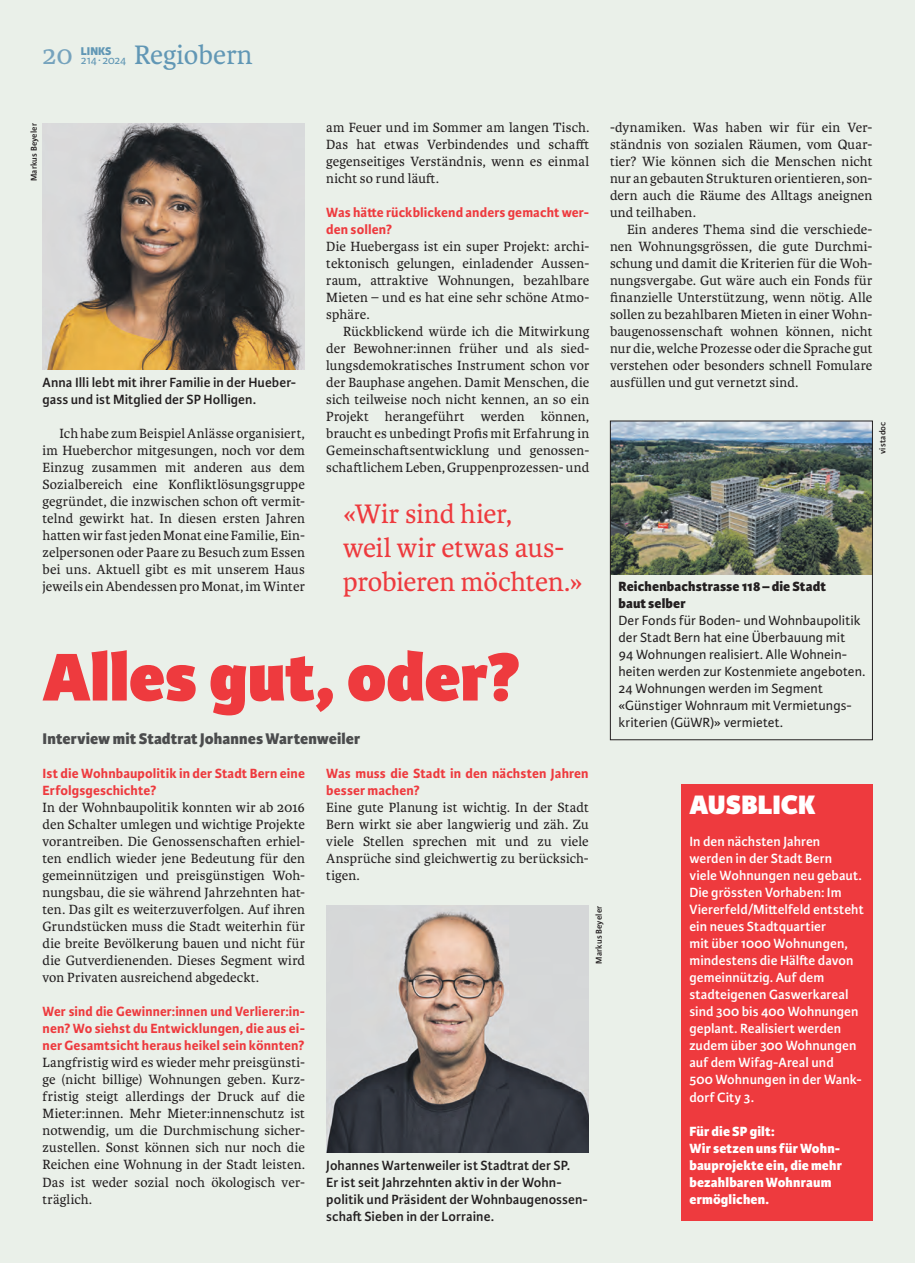
<style>
.page{position:relative;width:915px;height:1263px;background:#fff}
.page>*{position:absolute;margin:0;border:0;box-sizing:border-box;transform-origin:0 0}
.t1{font:800 72px "Karmina Sans";color:#ee3a3e}
.t2{font:28.5px/34px "Karmina";letter-spacing:-.005em;color:#ee3a3e}
.t3{font:28.5px "Karmina";color:#6197b5}
.t4{font:800 28.5px "Karmina Sans";letter-spacing:.005em;color:#fff}
.t5{font:28.5px "Karmina";color:#76a3bd}
.t6{font:800 16.5px "Karmina Sans";letter-spacing:.005em;color:#4b4c4d}
.t7{font:14.25px/17px "Karmina";letter-spacing:.01em;color:#231f20;text-align:justify}
.t8{font:600 14.25px/17px "Karmina Sans";letter-spacing:.005em;color:#fff}
.t9{font:700 14.25px/17px "Karmina Sans";letter-spacing:.01em;color:#ee3a3e}
.t10{font:14.25px/17px "Karmina Sans";letter-spacing:.005em;color:#231f20}
.t11{font:600 14.25px/17px "Karmina Sans";letter-spacing:.005em;color:#231f20}
.t12{font:800 14.25px/17px "Karmina Sans";letter-spacing:.01em;color:#fff}
.t13{font:800 14.25px/17px "Karmina Sans";letter-spacing:.01em;color:#231f20}
.t14{font:12px "Karmina Sans";letter-spacing:-.02em;color:#6197b5}
.t15{font:800 12px "Karmina Sans";color:#6197b5}
.t16{font:600 9px "Karmina Sans";letter-spacing:.02em;color:#231f20}
</style>
<div class="page">
<div style="left:0;top:0;width:914px;height:1263px;background:#eaf0e9"></div>
<div style="left:680px;top:784px;width:192px;height:436px;background:#ee3a3e"></div>
<img style="left:326px;top:906px;width:262px;height:246px">
<img style="left:43px;top:123px;width:262px;height:247px">
<img style="left:611px;top:423px;width:259px;height:151px">
<div style="left:609px;top:421px;width:263px;height:319px;border:1px solid #231f20"></div>
<h2 class="t5" style="left:43px;top:39px;width:31px">20</h2>
<p class="t15" style="left:81px;top:44px;width:32px">LINKS</p>
<p class="t14" style="left:81px;top:53px;width:47px">214∙ 2024</p>
<h2 class="t3" style="left:134px;top:39px;width:120px">Regiobern</h2>
<p class="t16" style="left:29px;top:181px;width:59px;rotate:-90deg">Markus Beyeler</p>
<p class="t11" style="left:43px;top:374px;width:255px">Anna Illi lebt mit ihrer Familie in der Hueber&shy;gass und ist Mitglied der SP Holligen.</p>
<p class="t7" style="left:43px;top:425px;width:264px;text-indent:17px">Ich habe zum Beispiel Anlässe organisiert, im Hueberchor mitgesungen, noch vor dem Einzug zusammen mit anderen aus dem Sozialbereich eine Konfliktlösungsgruppe gegründet, die inzwischen schon oft vermit&shy;telnd gewirkt hat. In diesen ersten Jahren hatten wir fast jeden Monat eine Familie, Ein&shy;zelpersonen oder Paare zu Besuch zum Essen bei uns. Aktuell gibt es mit unserem Haus jeweils ein Abendessen pro Monat, im Winter</p>
<p class="t7" style="left:326px;top:119px;width:264px">am Feuer und im Sommer am langen Tisch.<br>Das hat etwas Verbindendes und schafft gegenseitiges Verständnis, wenn es einmal nicht so rund läuft.</p>
<p class="t9" style="left:326px;top:204px;width:264px">Was hätte rückblickend anders gemacht wer&shy;den sollen?</p>
<p class="t7" style="left:326px;top:238px;width:264px">Die Huebergass ist ein super Projekt: archi&shy;tektonisch gelungen, einladender Aussen&shy;raum, attraktive Wohnungen, bezahlbare Mieten – und es hat eine sehr schöne Atmo&shy;sphäre.</p>
<p class="t7" style="left:326px;top:323px;width:264px;text-indent:17px">Rückblickend würde ich die Mitwirkung der Bewohner:innen früher und als sied&shy;lungsdemokratisches Instrument schon vor der Bauphase angehen. Damit Menschen, die sich teilweise noch nicht kennen, an so ein Projekt herangeführt werden können, braucht es unbedingt Profis mit Erfahrung in Gemeinschaftsentwicklung und genossen&shy;schaftlichem Leben, Gruppenprozessen- und</p>
<h2 class="t2" style="left:343px;top:497px;width:241px">«Wir sind hier,<br>weil wir etwas aus&shy;probieren möchten.»</h2>
<h1 class="t1" style="left:43px;top:634px;width:479px">Alles gut, oder?</h1>
<p class="t7" style="left:609px;top:119px;width:264px">-dynamiken. Was haben wir für ein Ver&shy;ständnis von sozialen Räumen, vom Quar&shy;tier? Wie können sich die Menschen nicht nur an gebauten Strukturen orientieren, son&shy;dern auch die Räume des Alltags aneignen und teilhaben.</p>
<p class="t7" style="left:609px;top:221px;width:264px;text-indent:17px">Ein anderes Thema sind die verschiede&shy;nen Wohnungsgrössen, die gute Durchmi&shy;schung und damit die Kriterien für die Woh&shy;nungsvergabe. Gut wäre auch ein Fonds für finanzielle Unterstützung, wenn nötig. Alle sollen zu bezahlbaren Mieten in einer Wohn&shy;baugenossenschaft wohnen können, nicht nur die, welche Prozesse oder die Sprache gut verstehen oder besonders schnell Fomulare ausfüllen und gut vernetzt sind.</p>
<p class="t16" style="left:877px;top:454px;width:34px;rotate:-90deg">vistadoc</p>
<p class="t13" style="left:618px;top:578px;width:209px">Reichenbachstrasse 118 – die Stadt baut selber</p>
<p class="t10" style="left:618px;top:612px;width:248px">Der Fonds für Boden- und Wohnbaupolitik der Stadt Bern hat eine Überbauung mit<br>94 Wohnungen realisiert. Alle Wohnein&shy;heiten werden zur Kostenmiete angeboten.<br>24 Wohnungen werden im Segment «Günstiger Wohnraum mit Vermietungs&shy;kriterien (GüWR)» vermietet.</p>
<p class="t6" style="left:43px;top:729px;width:319px">Interview mit Stadtrat Johannes Wartenweiler</p>
<p class="t9" style="left:326px;top:765px;width:264px">Was muss die Stadt in den nächsten Jahren besser machen?</p>
<p class="t7" style="left:326px;top:799px;width:264px">Eine gute Planung ist wichtig. In der Stadt Bern wirkt sie aber langwierig und zäh. Zu viele Stellen sprechen mit und zu viele Ansprüche sind gleichwertig zu berücksich&shy;tigen.</p>
<p class="t9" style="left:43px;top:765px;width:264px">Ist die Wohnbaupolitik in der Stadt Bern eine<br>Erfolgsgeschichte?</p>
<p class="t7" style="left:43px;top:799px;width:264px">In der Wohnbaupolitik konnten wir ab 2016 den Schalter umlegen und wichtige Projekte vorantreiben. Die Genossenschaften erhiel&shy;ten endlich wieder jene Bedeutung für den gemeinnützigen und preisgünstigen Woh&shy;nungsbau, die sie während Jahrzehnten hat&shy;ten. Das gilt es weiterzuverfolgen. Auf ihren Grundstücken muss die Stadt weiterhin für die breite Bevölkerung bauen und nicht für die Gutverdienenden. Dieses Segment wird von Privaten ausreichend abgedeckt.</p>
<p class="t9" style="left:43px;top:1003px;width:264px;text-align:justify">Wer sind die Gewinner:innen und Verlierer:in&shy;nen? Wo siehst du Entwicklungen, die aus ei&shy;ner Gesamtsicht heraus heikel sein könnten?</p>
<p class="t7" style="left:43px;top:1054px;width:264px">Langfristig wird es wieder mehr preisgünsti&shy;ge (nicht billige) Wohnungen geben. Kurz&shy;fristig steigt allerdings der Druck auf die Mieter:innen. Mehr Mieter:innenschutz ist notwendig, um die Durchmischung sicher&shy;zustellen. Sonst können sich nur noch die Reichen eine Wohnung in der Stadt leisten.<br>Das ist weder sozial noch ökologisch ver&shy;träglich.</p>
<p class="t16" style="left:593px;top:964px;width:59px;rotate:-90deg">Markus Beyeler</p>
<p class="t11" style="left:326px;top:1157px;width:263px">Johannes Wartenweiler ist Stadtrat der SP.<br>Er ist seit Jahrzehnten aktiv in der Wohn&shy;politik und Präsident der Wohnbaugenossen&shy;schaft Sieben in der Lorraine.</p>
<h2 class="t4" style="left:689px;top:787px;width:128px">AUSBLICK</h2>
<p class="t8" style="left:689px;top:833px;width:176px">In den nächsten Jahren werden in der Stadt Bern<br>viele Wohnungen neu gebaut.<br>Die grössten Vorhaben: Im<br>Viererfeld/Mittelfeld entsteht ein neues Stadtquartier<br>mit über 1000 Wohnungen, mindestens die Hälfte davon gemeinnützig. Auf dem stadteigenen Gaswerkareal sind 300 bis 400 Wohnungen geplant. Realisiert werden zudem über 300 Wohnungen auf dem Wifag-Areal und<br>500 Wohnungen in der Wank&shy;dorf City 3.</p>
<p class="t12" style="left:689px;top:1123px;width:154px">Für die SP gilt:<br>Wir setzen uns für Wohn&shy;bauprojekte ein, die mehr bezahlbaren Wohnraum ermöglichen.</p>
</div>
